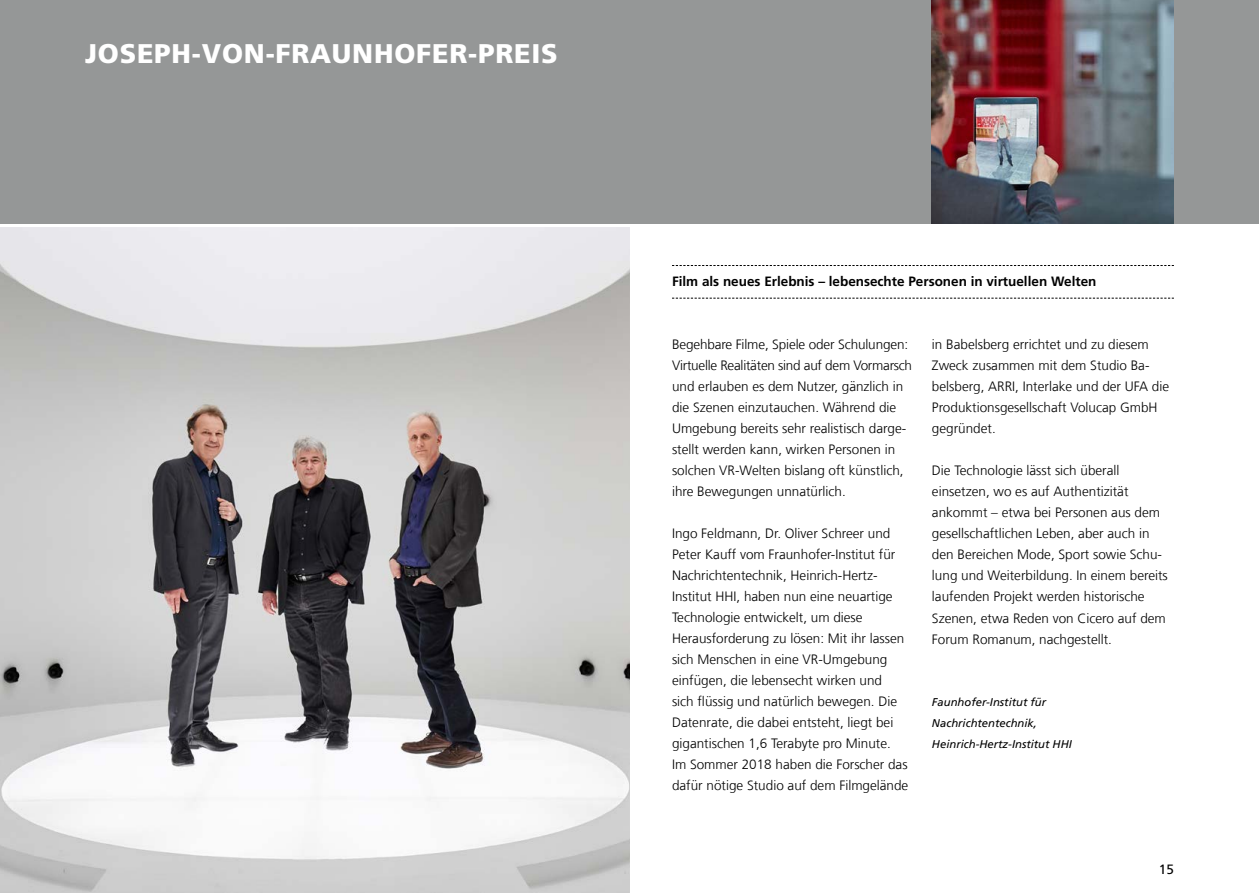
<style>
.page{position:relative;width:1259px;height:893px;background:#fff}
.page>*{position:absolute;margin:0;border:0;box-sizing:border-box;transform-origin:0 0}
.t1{font:900 27px "Frutiger LT Com";letter-spacing:.03em;color:#fff}
.t2{font:300 13.5px/21px "Frutiger LT Com";color:#000}
.t3{font:700 13.5px "Frutiger LT Com";color:#000}
.t4{font:13.5px "Frutiger LT Com";color:#000}
.t5{font:italic 11.25px/21px "Frutiger LT Com";color:#000}
</style>
<div class="page">
<svg style="left:672px;top:265px;width:502px;height:1px"></svg>
<svg style="left:672px;top:298px;width:502px;height:1px"></svg>
<div style="left:0;top:0;width:1259px;height:223px;background:#959797"></div>
<img style="left:0;top:227px;width:629px;height:666px">
<img style="left:932px;top:0;width:242px;height:223px">
<h1 class="t1" style="left:85px;top:37px;width:474px">JOSEPH-VON-FRAUNHOFER-PREIS</h1>
<p class="t3" style="left:672px;top:274px;width:426px">Film als neues Erlebnis – lebensechte Personen in virtuellen Welten</p>
<p class="t2" style="left:672px;top:334px;width:242px">Begehbare Filme, Spiele oder Schulungen:<br>Virtuelle Realitäten sind auf dem Vormarsch und erlauben es dem Nutzer, gänzlich in die Szenen einzutauchen. Während die Umgebung bereits sehr realistisch darge&shy;stellt werden kann, wirken Personen in solchen VR-Welten bislang oft künstlich, ihre Bewegungen unnatürlich.</p>
<p class="t2" style="left:672px;top:523px;width:238px">Ingo Feldmann, Dr. Oliver Schreer und Peter Kauff vom Fraunhofer-Institut für Nachrichtentechnik, Heinrich-Hertz-Institut HHI, haben nun eine neuartige Technologie entwickelt, um diese Herausforderung zu lösen: Mit ihr lassen sich Menschen in eine VR-Umgebung einfügen, die lebensecht wirken und<br>sich flüssig und natürlich bewegen. Die Datenrate, die dabei entsteht, liegt bei gigantischen 1,6 Terabyte pro Minute.<br>Im Sommer 2018 haben die Forscher das dafür nötige Studio auf dem Filmgelände</p>
<p class="t2" style="left:932px;top:334px;width:239px">in Babelsberg errichtet und zu diesem<br>Zweck zusammen mit dem Studio Ba&shy;belsberg, ARRI, Interlake und der UFA die<br>Produktionsgesellschaft Volucap GmbH gegründet.</p>
<p class="t2" style="left:932px;top:460px;width:237px">Die Technologie lässt sich überall einsetzen, wo es auf Authentizität ankommt – etwa bei Personen aus dem gesellschaftlichen Leben, aber auch in den Bereichen Mode, Sport sowie Schu&shy;lung und Weiterbildung. In einem bereits laufenden Projekt werden historische Szenen, etwa Reden von Cicero auf dem Forum Romanum, nachgestellt.</p>
<p class="t5" style="left:932px;top:692px;width:142px">Faunhofer-Institut für<br>Nachrichtentechnik,<br>Heinrich-Hertz-Institut HHI</p>
<p class="t4" style="left:1159px;top:862px;width:17px">15</p>
</div>
